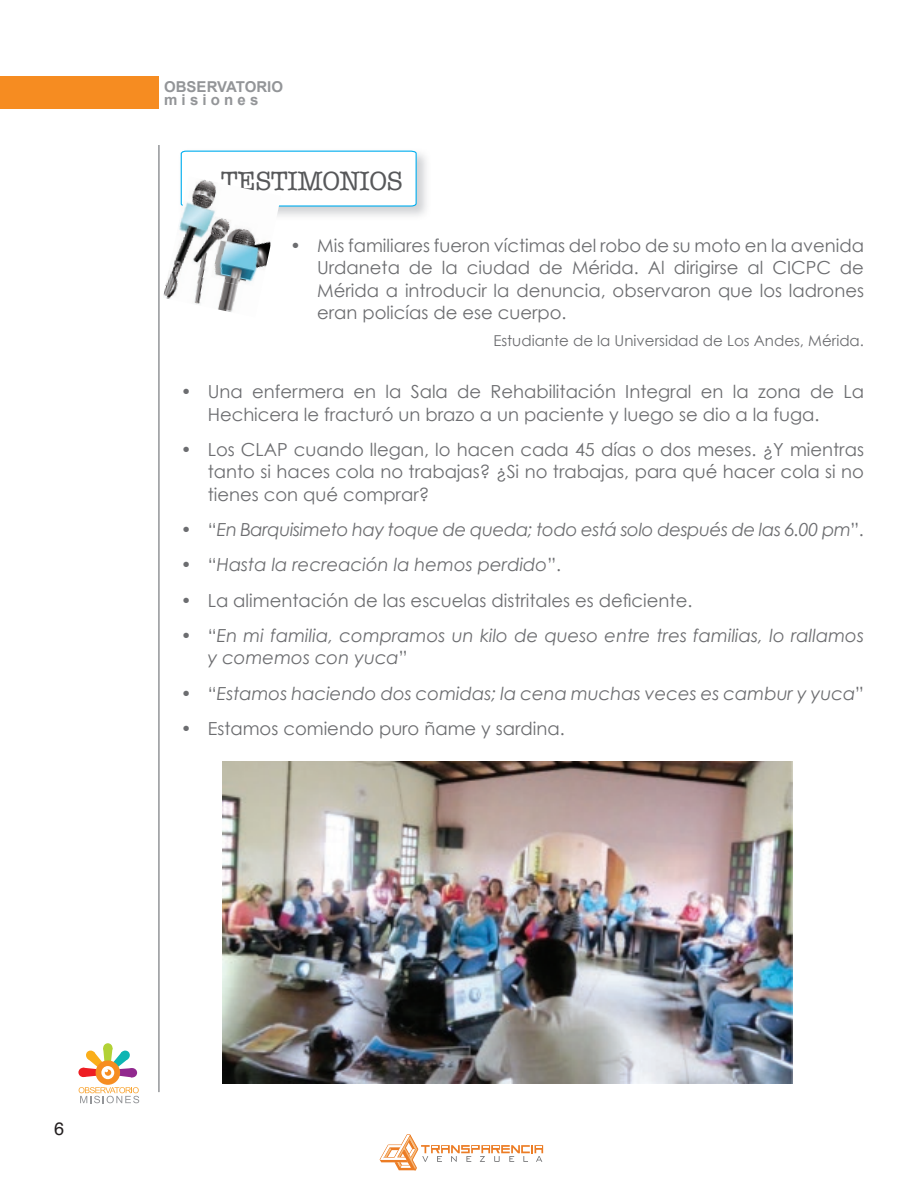
<style>
.page{position:relative;width:918px;height:1188px;background:#fff}
.page>*{position:absolute;margin:0;border:0;box-sizing:border-box;transform-origin:0 0}
.t1{font:27px "American Typewriter";letter-spacing:-.02em;color:#57585a}
.t2{font:18px/22.5px "Century Gothic";color:#6c6d70;text-align:justify}
.t3{font:italic 18px/22.5px "Century Gothic";color:#6c6d70}
.t4{font:italic 18px "Century Gothic";letter-spacing:-.02em;color:#6c6d70}
.t5{font:18px "Helvetica";color:#231f20}
.t6{font:15px "Century Gothic";color:#6c6d70}
.t7{font:700 15px/13.5px "Arial";color:#939598}
.s1{font-style:normal}
</style>
<div class="page">
<svg style="left:380px;top:1134px;width:163px;height:37px"></svg>
<div style="left:78px;top:1068px;width:10px;height:9px;background:#ee1d23;border-radius:50%"></div>
<div style="left:103px;top:1043px;width:10px;height:10px;background:#b2d236;border-radius:50%"></div>
<div style="left:127px;top:1068px;width:10px;height:9px;background:#91288e;border-radius:50%"></div>
<svg style="left:79px;top:1087px;width:60px;height:16px"></svg>
<div style="left:96px;top:1060px;width:24px;height:25px;background:#f68d21;border-radius:50%"></div>
<svg style="left:101px;top:1066px;width:13px;height:13px"></svg>
<svg style="left:83px;top:1048px;width:48px;height:29px"></svg>
<hr style="left:158px;top:145px;width:2px;height:947px;background:#939598">
<div style="left:0;top:77px;width:158px;height:32px;background:#f68c21"></div>
<svg style="left:180px;top:150px;width:237px;height:69px"></svg>
<img style="left:172px;top:176px;width:109px;height:94px">
<img style="left:163px;top:270px;width:94px;height:42px">
<img style="left:222px;top:761px;width:571px;height:323px">
<p class="t7" style="left:164px;top:80px;width:120px">OBSERVATORIO m i s i o n e s</p>
<h1 class="t1" style="left:221px;top:160px;width:184px">TESTIMONIOS</h1>
<p class="t2" style="left:317px;top:234px;width:548px;text-indent:-27px">• Mis familiares fueron víctimas del robo de su moto en la avenida Urdaneta de la ciudad de Mérida. Al dirigirse al CICPC de Mérida a introducir la denuncia, observaron que los ladrones eran policías de ese cuerpo.</p>
<p class="t6" style="left:493px;top:331px;width:372px">Estudiante de la Universidad de Los Andes, Mérida.</p>
<p class="t2" style="left:208px;top:380px;width:658px;text-indent:-27px">• Una enfermera en la Sala de Rehabilitación Integral en la zona de La<br>Hechicera le fracturó un brazo a un paciente y luego se dio a la fuga.</p>
<p class="t2" style="left:208px;top:438px;width:658px;text-indent:-27px">• Los CLAP cuando llegan, lo hacen cada 45 días o dos meses. ¿Y mientras tanto si haces cola no trabajas? ¿Si no trabajas, para qué hacer cola si no tienes con qué comprar?</p>
<p class="t4" style="left:181px;top:519px;width:685px"><span class="s1">• “</span>En Barquisimeto hay toque de queda; todo está solo después de las 6.00 pm<span class="s1">”.</span></p>
<p class="t3" style="left:181px;top:553px;width:382px"><span class="s1">• “</span>Hasta la recreación la hemos perdido<span class="s1">”.</span></p>
<p class="t2" style="left:181px;top:589px;width:513px">• La alimentación de las escuelas distritales es deficiente.</p>
<p class="t3" style="left:208px;top:624px;width:658px;text-indent:-27px"><span class="s1">• “</span>En mi familia, compramos un kilo de queso entre tres familias, lo rallamos y comemos con yuca<span class="s1">”</span></p>
<p class="t3" style="left:181px;top:682px;width:685px"><span class="s1">• “</span>Estamos haciendo dos comidas; la cena muchas veces es cambur y yuca<span class="s1">”</span></p>
<p class="t2" style="left:181px;top:717px;width:385px">• Estamos comiendo puro ñame y sardina.</p>
<p class="t5" style="left:54px;top:1115px;width:12px">6</p>
</div>
